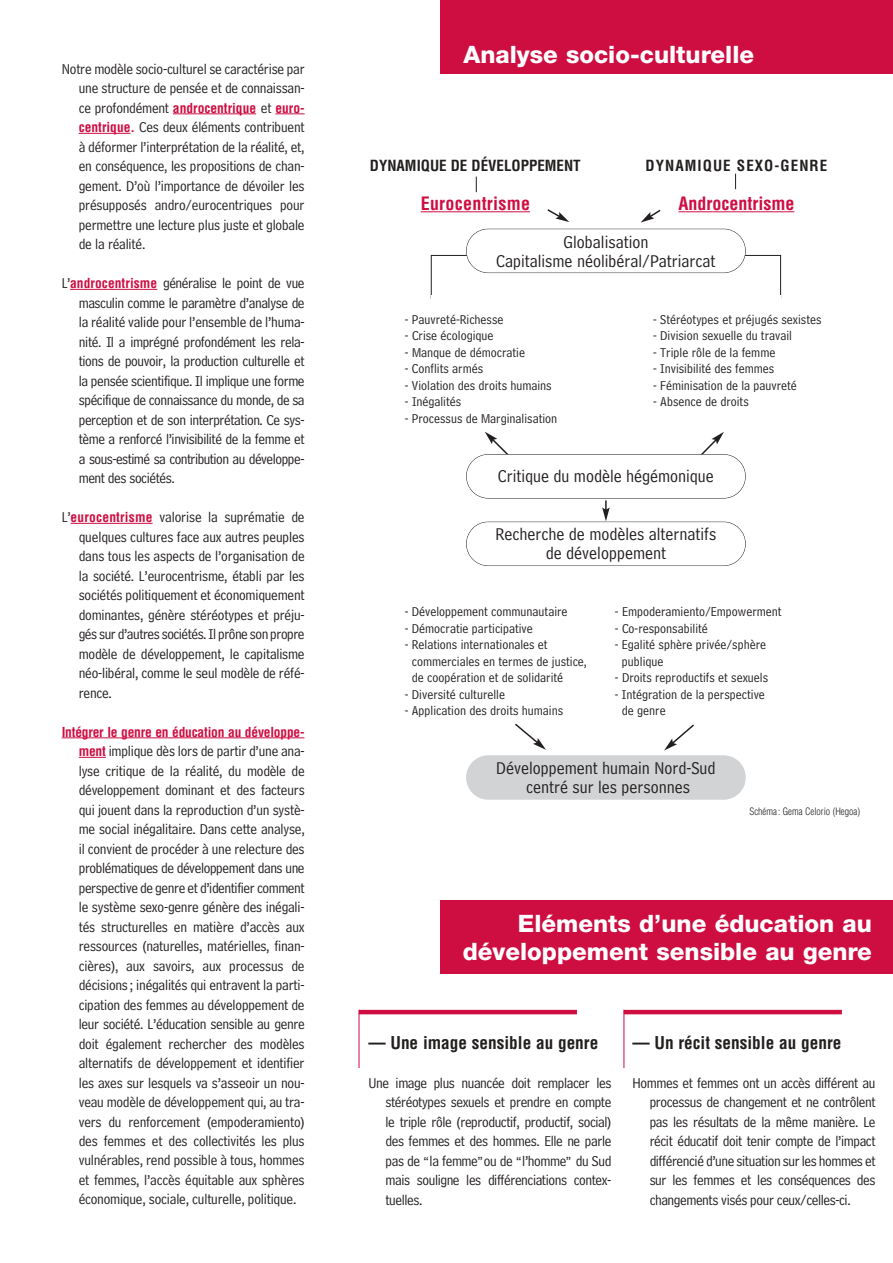
<style>
.page{position:relative;width:893px;height:1263px;background:#fff}
.page>*{position:absolute;margin:0;border:0;box-sizing:border-box;transform-origin:0 0}
.t1{font:800 24px/28.5px "Helvetica Neue";color:#fff;text-align:right}
.t2{font:18px/19.5px "Bell Centennial BT Address";color:#231f1f;text-align:center}
.t3{font:700 condensed 18px "Helvetica";color:#ce0d41}
.t4{font:700 condensed 17.25px "Helvetica";color:#231f1f}
.t5{font:15px/19.5px "Bell Centennial BT Address";letter-spacing:-.015em;color:#231f1f;text-align:justify}
.t6{font:700 condensed 15px "Helvetica";color:#231f1f}
.t7{font:700 condensed 15px "Helvetica";letter-spacing:.07em;color:#231f1f}
.t8{font:13.5px/16.5px "Bell Centennial BT Address";color:#231f1f}
.t9{font:700 condensed 13.5px "Helvetica";letter-spacing:-.015em;color:#ce0d41}
.t10{font:300 condensed 9.9px "Helvetica";color:#231f1f}
.s1{font-family:"Bell Centennial BT Address";font-weight:400;font-stretch:normal;font-size:15px;color:#231f1f}
.s2{font-family:"Helvetica";font-weight:700;font-stretch:condensed;font-size:13.5px;color:#ce0d41}
.s3{font-family:"Helvetica Neue";font-size:12.75px}
</style>
<div class="page">
<div style="left:466px;top:229px;width:279px;height:44px;border:1px solid #231f1f;border-radius:22px"></div>
<div style="left:466px;top:522px;width:279px;height:44px;border:1px solid #231f1f;border-radius:22px"></div>
<div style="left:466px;top:755px;width:279px;height:45px;background:#d1d3d5;border-radius:22px"></div>
<svg style="left:173px;top:114px;width:25px;height:1px"></svg>
<hr style="left:198px;top:114px;width:58px;height:1px;background:#ce0d41">
<svg style="left:275px;top:114px;width:29px;height:1px"></svg>
<hr style="left:79px;top:133px;width:51px;height:1px;background:#ce0d41">
<svg style="left:70px;top:289px;width:25px;height:1px"></svg>
<hr style="left:95px;top:289px;width:62px;height:1px;background:#ce0d41">
<svg style="left:71px;top:523px;width:18px;height:1px"></svg>
<hr style="left:89px;top:523px;width:63px;height:1px;background:#ce0d41">
<hr style="left:62px;top:738px;width:31px;height:1px;background:#ce0d41">
<hr style="left:93px;top:738px;width:52px;height:1px;background:#ce0d41">
<hr style="left:145px;top:738px;width:155px;height:1px;background:#ce0d41">
<svg style="left:79px;top:757px;width:27px;height:1px"></svg>
<div style="left:440px;top:900px;width:452px;height:74px;background:#ce0d41"></div>
<div style="left:440px;top:0;width:452px;height:73px;background:#ce0d41"></div>
<hr style="left:359px;top:1010px;width:1px;height:58px;background:#ce0d41">
<hr style="left:359px;top:1010px;width:218px;height:4px;background:#ce0d41">
<hr style="left:623px;top:1010px;width:1px;height:58px;background:#ce0d41">
<hr style="left:623px;top:1010px;width:218px;height:4px;background:#ce0d41">
<svg style="left:476px;top:177px;width:1px;height:15px"></svg>
<svg style="left:735px;top:174px;width:1px;height:15px"></svg>
<svg style="left:547px;top:209px;width:22px;height:13px"></svg>
<svg style="left:640px;top:209px;width:21px;height:14px"></svg>
<svg style="left:701px;top:432px;width:23px;height:22px"></svg>
<svg style="left:485px;top:432px;width:23px;height:22px"></svg>
<svg style="left:664px;top:724px;width:30px;height:26px"></svg>
<svg style="left:515px;top:723px;width:31px;height:27px"></svg>
<svg style="left:602px;top:500px;width:7px;height:21px"></svg>
<div style="left:466px;top:454px;width:279px;height:45px;border:1px solid #231f1f;border-radius:22px"></div>
<svg style="left:421px;top:211px;width:24px;height:1px"></svg>
<hr style="left:445px;top:211px;width:85px;height:1px;background:#ce0d41">
<hr style="left:678px;top:211px;width:34px;height:1px;background:#ce0d41">
<hr style="left:712px;top:211px;width:82px;height:1px;background:#ce0d41">
<p class="t5" style="left:62px;top:60px;width:244px;text-align:right">Notre modèle socio-culturel se caractérise par une structure de pensée et de connaissan-</p>
<p class="t9" style="left:79px;top:102px;width:227px"><span class="s1">ce profondément</span> androcentrique <span class="s1">et</span> euro-</p>
<p class="t5" style="left:79px;top:119px;width:227px"><span class="s2">centrique.</span> Ces deux éléments contribuent à déformer l’interprétation de la réalité, et, en conséquence, les propositions de chan&shy;gement. D’où l’importance de dévoiler les présupposés andro/eurocentriques pour permettre une lecture plus juste et globale de la réalité.</p>
<p class="t5" style="left:79px;top:275px;width:227px;text-indent:-17px">L’<span class="s2">androcentrisme</span> généralise le point de vue masculin comme le paramètre d’analyse de la réalité valide pour l’ensemble de l’huma&shy;nité. Il a imprégné profondément les rela&shy;tions de pouvoir, la production culturelle et la pensée scientifique. Il implique une forme spécifique de connaissance du monde, de sa perception et de son interprétation. Ce sys&shy;tème a renforcé l’invisibilité de la femme et a sous-estimé sa contribution au développe&shy;ment des sociétés.</p>
<p class="t5" style="left:79px;top:509px;width:227px;text-indent:-17px">L’<span class="s2">eurocentrisme</span> valorise la suprématie de quelques cultures face aux autres peuples dans tous les aspects de l’organisation de la société. L’eurocentrisme, établi par les sociétés politiquement et économiquement dominantes, génère stéréotypes et préju&shy;gés sur d’autres sociétés. Il prône son propre modèle de développement, le capitalisme néo-libéral, comme le seul modèle de réfé&shy;rence.</p>
<p class="t9" style="left:62px;top:726px;width:244px">Intégrer le genre en éducation au développe-</p>
<p class="t5" style="left:79px;top:743px;width:227px"><span class="s2">ment</span> implique dès lors de partir d’une ana&shy;lyse critique de la réalité, du modèle de développement dominant et des facteurs qui jouent dans la reproduction d’un systè&shy;me social inégalitaire. Dans cette analyse, il convient de procéder à une relecture des problématiques de développement dans une perspective de genre et d’identifier comment le système sexo-genre génère des inégali&shy;tés structurelles en matière d’accès aux ressources (naturelles, matérielles, finan&shy;cières), aux savoirs, aux processus de décisions; inégalités qui entravent la parti&shy;cipation des femmes au développement de leur société. L’éducation sensible au genre doit également rechercher des modèles alternatifs de développement et identifier les axes sur lesquels va s’asseoir un nou&shy;veau modèle de développement qui, au tra&shy;vers du renforcement (empoderamiento) des femmes et des collectivités les plus vulnérables, rend possible à tous, hommes et femmes, l’accès équitable aux sphères économique, sociale, culturelle, politique.</p>
<h1 class="t1" style="left:463px;top:43px;width:292px">Analyse socio-culturelle</h1>
<p class="t6" style="left:370px;top:160px;width:212px">DYNAMIQUE DE DÉVELOPPEMENT</p>
<p class="t3" style="left:421px;top:196px;width:111px">Eurocentrisme</p>
<p class="t7" style="left:645px;top:160px;width:183px">DYNAMIQUE SEXO-GENRE</p>
<p class="t3" style="left:678px;top:196px;width:117px">Androcentrisme</p>
<p class="t2" style="left:496px;top:233px;width:221px">Globalisation<br>Capitalisme néolibéral/Patriarcat</p>
<p class="t8" style="left:405px;top:313px;width:100px">- Pauvreté-Richesse</p>
<p class="t8" style="left:405px;top:329px;width:90px">- Crise écologique</p>
<p class="t8" style="left:405px;top:346px;width:122px">- Manque de démocratie</p>
<p class="t8" style="left:405px;top:362px;width:80px">- Conflits armés</p>
<p class="t8" style="left:405px;top:379px;width:148px">- Violation des droits humains</p>
<p class="t8" style="left:405px;top:395px;width:58px">- Inégalités</p>
<p class="t8" style="left:405px;top:412px;width:154px">- Processus de Marginalisation</p>
<p class="t8" style="left:653px;top:313px;width:170px">- Stéréotypes et préjugés sexistes</p>
<p class="t8" style="left:653px;top:329px;width:140px">- Division sexuelle du travail</p>
<p class="t8" style="left:653px;top:346px;width:124px">- Triple rôle de la femme</p>
<p class="t8" style="left:653px;top:362px;width:123px">- Invisibilité des femmes</p>
<p class="t8" style="left:653px;top:379px;width:145px">- Féminisation de la pauvreté</p>
<p class="t8" style="left:653px;top:395px;width:97px">- Absence de droits</p>
<p class="t2" style="left:498px;top:467px;width:217px">Critique du modèle hégémonique</p>
<p class="t2" style="left:495px;top:526px;width:222px">Recherche de modèles alternatifs de développement</p>
<p class="t8" style="left:405px;top:605px;width:164px">- Développement communautaire</p>
<p class="t8" style="left:405px;top:622px;width:129px">- Démocratie participative</p>
<p class="t8" style="left:412px;top:638px;width:176px;text-indent:-7px">- Relations internationales et commerciales en termes de justice, de coopération et de solidarité</p>
<p class="t8" style="left:405px;top:688px;width:102px">- Diversité culturelle</p>
<p class="t8" style="left:405px;top:704px;width:160px">- Application des droits humains</p>
<p class="t8" style="left:615px;top:605px;width:168px">- Empoderamiento/Empowerment</p>
<p class="t8" style="left:615px;top:622px;width:94px">- Co-responsabilité</p>
<p class="t8" style="left:622px;top:638px;width:146px;text-indent:-7px">- Egalité sphère privée/sphère publique</p>
<p class="t8" style="left:615px;top:671px;width:155px">- Droits reproductifs et sexuels</p>
<p class="t8" style="left:622px;top:688px;width:145px;text-indent:-7px">- Intégration de la perspective de genre</p>
<p class="t2" style="left:496px;top:760px;width:221px">Développement humain Nord-Sud centré sur les personnes</p>
<p class="t10" style="left:749px;top:807px;width:112px">Schéma : Gema Celorio (Hegoa)</p>
<h1 class="t1" style="left:463px;top:911px;width:410px">Eléments d’une éducation au développement sensible au genre</h1>
<p class="t4" style="left:368px;top:1036px;width:231px">— Une image sensible au genre</p>
<p class="t5" style="left:385px;top:1074px;width:227px;text-indent:-17px">Une image plus nuancée doit remplacer les stéréotypes sexuels et prendre en compte le triple rôle (reproductif, productif, social) des femmes et des hommes. Elle ne parle pas de <span class="s3">“</span>la femme<span class="s3">”</span>ou de <span class="s3">“</span>l’homme<span class="s3">”</span> du Sud mais souligne les différenciations contex&shy;tuelles.</p>
<p class="t4" style="left:632px;top:1036px;width:210px">— Un récit sensible au genre</p>
<p class="t5" style="left:649px;top:1074px;width:227px;text-indent:-17px">Hommes et femmes ont un accès différent au processus de changement et ne contrôlent pas les résultats de la même manière. Le récit éducatif doit tenir compte de l’impact différencié d’une situation sur les hommes et sur les femmes et les conséquences des changements visés pour ceux/celles-ci.</p>
</div>
